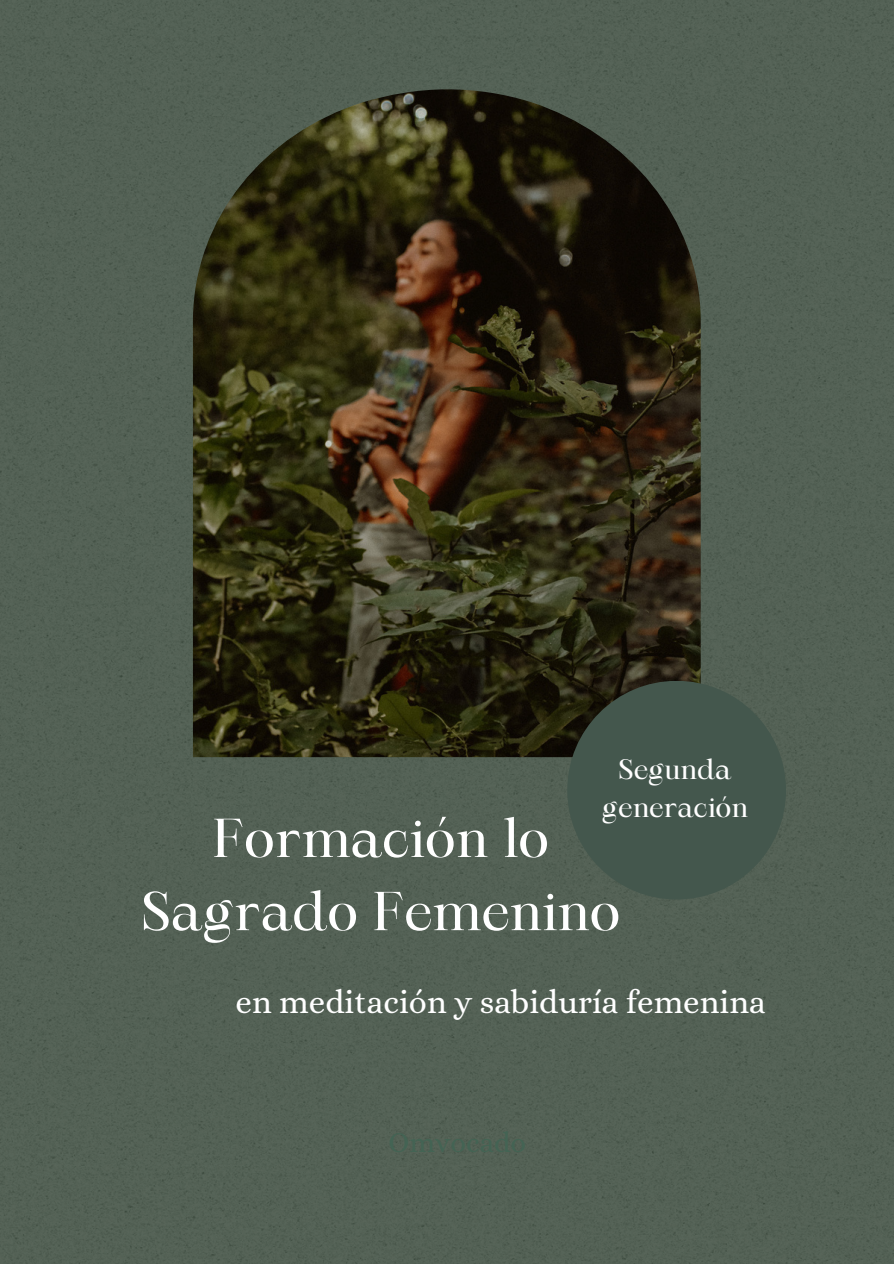
<style>
.page{position:relative;width:894px;height:1264px;background:#fff}
.page>*{position:absolute;margin:0;border:0;box-sizing:border-box;transform-origin:0 0}
.t1{font:52.5px/73.2px "Maharlika";color:#fff;text-align:center}
.t2{font:33px "Alice";color:#fff}
.t3{font:27px "Maharlika";color:#fff}
</style>
<div class="page">
<div style="left:0;top:0;width:893px;height:1263px;background:#536155"></div>
<img style="left:193px;top:89px;width:507px;height:668px">
<div style="left:567px;top:680px;width:218px;height:219px;background:#44574d;border-radius:50%"></div>
<p class="t3" style="left:618px;top:758px;width:114px">Segunda</p>
<h1 class="t3" style="left:601px;top:796px;width:148px">generación</h1>
<p class="t1" style="left:141px;top:806px;width:480px">Formación lo<br>Sagrado Femenino</p>
<h2 class="t2" style="left:235px;top:983px;width:531px">en meditación y sabiduría femenina</h2>
</div>
